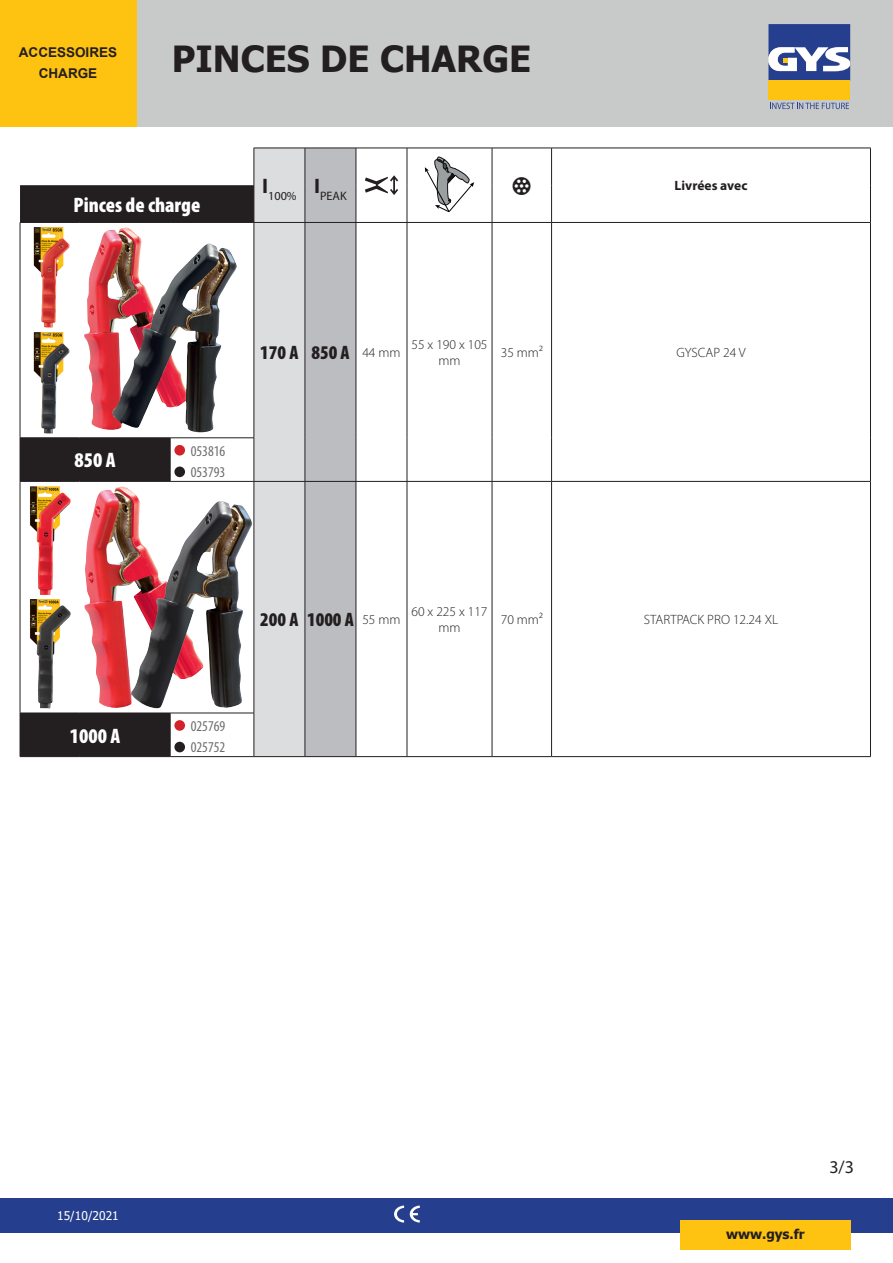
<style>
.page{position:relative;width:893px;height:1263px;background:#fff}
.page>*{position:absolute;margin:0;border:0;box-sizing:border-box;transform-origin:0 0}
.t1{font:700 36px "Tahoma";color:#231f20}
.t2{font:900 condensed 21px "Myriad Pro";color:#fff}
.t3{font:900 condensed 19.5px "Myriad Pro";color:#231f20}
.t4{font:18px "Myriad Pro";color:#231f20}
.t5{font:condensed 15px/21.6px "Myriad Pro";color:#6c6d70}
.t6{font:300 13.5px/16.2px "Myriad Pro";color:#231f20;text-align:center}
.t7{font:700 13.5px/21px "Arial";color:#231f20;text-align:center}
.t8{font:700 13.5px "Myriad Pro";color:#231f20}
.t9{font:700 13.5px "Tahoma";color:#231f20}
.t10{font:12.3px "Myriad Pro";color:#231f20}
.t11{font:12px "Tahoma";color:#fff}
.s1{font-weight:300;font-stretch:normal;font-size:13.5px}
</style>
<div class="page">
<div style="left:137px;top:0;width:756px;height:127px;background:#c8c9c9"></div>
<div style="left:0;top:1198px;width:893px;height:34px;background:#253f8e"></div>
<div style="left:768px;top:81px;width:82px;height:19px;background:#fec210"></div>
<svg style="left:768px;top:24px;width:82px;height:57px;background:#6475a9"></svg>
<svg style="left:770px;top:103px;width:79px;height:6px"></svg>
<div style="left:0;top:0;width:137px;height:127px;background:#fec210"></div>
<div style="left:680px;top:1220px;width:170px;height:30px;background:#fec210"></div>
<svg style="left:394px;top:1205px;width:10px;height:17px"></svg>
<svg style="left:410px;top:1205px;width:10px;height:17px"></svg>
<svg style="left:255px;top:149px;width:101px;height:607px;background:#cbcccf"></svg>
<svg style="left:20px;top:185px;width:234px;height:571px;fill:#231f20"></svg>
<svg style="left:21px;top:482px;width:233px;height:231px"></svg>
<hr style="left:20px;top:222px;width:60px;height:1px;background:#231f20">
<hr style="left:20px;top:223px;width:1px;height:215px;background:#231f20">
<hr style="left:80px;top:222px;width:90px;height:1px;background:#231f20">
<hr style="left:170px;top:222px;width:84px;height:1px;background:#231f20">
<hr style="left:254px;top:222px;width:51px;height:1px;background:#231f20">
<hr style="left:254px;top:223px;width:1px;height:215px;background:#231f20">
<hr style="left:305px;top:222px;width:51px;height:1px;background:#231f20">
<hr style="left:305px;top:223px;width:1px;height:215px;background:#231f20">
<hr style="left:356px;top:222px;width:51px;height:1px;background:#231f20">
<hr style="left:356px;top:223px;width:1px;height:215px;background:#231f20">
<hr style="left:407px;top:222px;width:85px;height:1px;background:#231f20">
<hr style="left:407px;top:223px;width:1px;height:215px;background:#231f20">
<hr style="left:492px;top:222px;width:60px;height:1px;background:#231f20">
<hr style="left:492px;top:223px;width:1px;height:215px;background:#231f20">
<hr style="left:552px;top:222px;width:319px;height:1px;background:#231f20">
<hr style="left:551px;top:223px;width:1px;height:215px;background:#231f20">
<hr style="left:870px;top:223px;width:1px;height:215px;background:#231f20">
<hr style="left:20px;top:437px;width:60px;height:1px;background:#231f20">
<hr style="left:20px;top:438px;width:1px;height:43px;background:#231f20">
<hr style="left:80px;top:437px;width:90px;height:1px;background:#231f20">
<hr style="left:170px;top:437px;width:84px;height:1px;background:#231f20">
<hr style="left:170px;top:438px;width:1px;height:43px;background:#231f20">
<hr style="left:254px;top:438px;width:1px;height:43px;background:#231f20">
<hr style="left:305px;top:438px;width:1px;height:43px;background:#231f20">
<hr style="left:356px;top:438px;width:1px;height:43px;background:#231f20">
<hr style="left:407px;top:438px;width:1px;height:43px;background:#231f20">
<hr style="left:492px;top:438px;width:1px;height:43px;background:#231f20">
<hr style="left:551px;top:438px;width:1px;height:43px;background:#231f20">
<hr style="left:870px;top:438px;width:1px;height:43px;background:#231f20">
<hr style="left:20px;top:481px;width:60px;height:1px;background:#231f20">
<hr style="left:20px;top:482px;width:1px;height:231px;background:#231f20">
<hr style="left:80px;top:481px;width:90px;height:1px;background:#231f20">
<hr style="left:170px;top:481px;width:84px;height:1px;background:#231f20">
<hr style="left:254px;top:481px;width:51px;height:1px;background:#231f20">
<hr style="left:254px;top:482px;width:1px;height:231px;background:#231f20">
<hr style="left:305px;top:481px;width:51px;height:1px;background:#231f20">
<hr style="left:305px;top:482px;width:1px;height:231px;background:#231f20">
<hr style="left:356px;top:481px;width:51px;height:1px;background:#231f20">
<hr style="left:356px;top:482px;width:1px;height:231px;background:#231f20">
<hr style="left:407px;top:481px;width:85px;height:1px;background:#231f20">
<hr style="left:407px;top:482px;width:1px;height:231px;background:#231f20">
<hr style="left:492px;top:481px;width:60px;height:1px;background:#231f20">
<hr style="left:492px;top:482px;width:1px;height:231px;background:#231f20">
<hr style="left:552px;top:481px;width:319px;height:1px;background:#231f20">
<hr style="left:551px;top:482px;width:1px;height:231px;background:#231f20">
<hr style="left:870px;top:482px;width:1px;height:231px;background:#231f20">
<hr style="left:20px;top:713px;width:60px;height:1px;background:#231f20">
<hr style="left:20px;top:713px;width:1px;height:43px;background:#231f20">
<hr style="left:80px;top:713px;width:90px;height:1px;background:#231f20">
<hr style="left:170px;top:713px;width:84px;height:1px;background:#231f20">
<hr style="left:170px;top:713px;width:1px;height:43px;background:#231f20">
<hr style="left:254px;top:713px;width:1px;height:43px;background:#231f20">
<hr style="left:305px;top:713px;width:1px;height:43px;background:#231f20">
<hr style="left:356px;top:713px;width:1px;height:43px;background:#231f20">
<hr style="left:407px;top:713px;width:1px;height:43px;background:#231f20">
<hr style="left:492px;top:713px;width:1px;height:43px;background:#231f20">
<hr style="left:551px;top:713px;width:1px;height:43px;background:#231f20">
<hr style="left:870px;top:713px;width:1px;height:43px;background:#231f20">
<hr style="left:254px;top:148px;width:51px;height:1px;background:#231f20">
<hr style="left:254px;top:148px;width:1px;height:37px;background:#231f20">
<hr style="left:305px;top:148px;width:51px;height:1px;background:#231f20">
<hr style="left:305px;top:148px;width:1px;height:37px;background:#231f20">
<hr style="left:356px;top:148px;width:51px;height:1px;background:#231f20">
<hr style="left:356px;top:148px;width:1px;height:37px;background:#231f20">
<hr style="left:407px;top:148px;width:85px;height:1px;background:#231f20">
<hr style="left:407px;top:148px;width:1px;height:37px;background:#231f20">
<hr style="left:492px;top:148px;width:60px;height:1px;background:#231f20">
<hr style="left:492px;top:148px;width:1px;height:37px;background:#231f20">
<hr style="left:552px;top:148px;width:319px;height:1px;background:#231f20">
<hr style="left:551px;top:148px;width:1px;height:37px;background:#231f20">
<hr style="left:870px;top:148px;width:1px;height:37px;background:#231f20">
<hr style="left:254px;top:185px;width:1px;height:37px;background:#231f20">
<hr style="left:305px;top:185px;width:1px;height:37px;background:#231f20">
<hr style="left:356px;top:185px;width:1px;height:37px;background:#231f20">
<hr style="left:407px;top:185px;width:1px;height:37px;background:#231f20">
<hr style="left:492px;top:185px;width:1px;height:37px;background:#231f20">
<hr style="left:551px;top:185px;width:1px;height:37px;background:#231f20">
<hr style="left:870px;top:185px;width:1px;height:37px;background:#231f20">
<hr style="left:254px;top:756px;width:51px;height:1px;background:#231f20">
<hr style="left:305px;top:756px;width:51px;height:1px;background:#231f20">
<hr style="left:356px;top:756px;width:51px;height:1px;background:#231f20">
<hr style="left:407px;top:756px;width:85px;height:1px;background:#231f20">
<hr style="left:492px;top:756px;width:60px;height:1px;background:#231f20">
<hr style="left:552px;top:756px;width:319px;height:1px;background:#231f20">
<hr style="left:20px;top:756px;width:60px;height:1px;background:#231f20">
<hr style="left:80px;top:756px;width:90px;height:1px;background:#231f20">
<hr style="left:170px;top:756px;width:84px;height:1px;background:#231f20">
<svg style="left:365px;top:175px;width:33px;height:20px"></svg>
<svg style="left:425px;top:157px;width:49px;height:55px"></svg>
<img style="left:26px;top:227px;width:47px;height:101px">
<img style="left:26px;top:332px;width:47px;height:101px">
<img style="left:84px;top:227px;width:153px;height:206px">
<div style="left:174px;top:445px;width:11px;height:10px;background:#d1232a;border-radius:50%"></div>
<div style="left:174px;top:466px;width:11px;height:11px;background:#231f20;border-radius:50%"></div>
<img style="left:27px;top:486px;width:45px;height:109px">
<img style="left:27px;top:599px;width:45px;height:110px">
<img style="left:84px;top:487px;width:169px;height:221px">
<div style="left:174px;top:720px;width:11px;height:11px;background:#d1232a;border-radius:50%"></div>
<div style="left:174px;top:742px;width:11px;height:10px;background:#231f20;border-radius:50%"></div>
<p class="t7" style="left:19px;top:42px;width:100px">ACCESSOIRES<br>CHARGE</p>
<h1 class="t1" style="left:172px;top:33px;width:361px">PINCES DE CHARGE</h1>
<h2 class="t2" style="left:74px;top:191px;width:128px">Pinces de charge</h2>
<p class="t10" style="left:262px;top:188px;width:86px"><sup>I</sup>100% <sup>I</sup>PEAK</p>
<p class="t8" style="left:675px;top:177px;width:74px">Livrées avec</p>
<h2 class="t2" style="left:75px;top:447px;width:43px">850 A</h2>
<p class="t5" style="left:191px;top:440px;width:36px">053816<br>053793</p>
<h3 class="t3" style="left:260px;top:340px;width:142px">170 A 850 A <span class="s1">44 mm</span></h3>
<p class="t6" style="left:411px;top:336px;width:78px">55 x 190 x 105 mm</p>
<p class="t6" style="left:501px;top:344px;width:44px">35 mm²</p>
<p class="t6" style="left:676px;top:344px;width:71px">GYSCAP 24 V</p>
<h2 class="t2" style="left:70px;top:722px;width:52px">1000 A</h2>
<p class="t5" style="left:191px;top:715px;width:36px">025769<br>025752</p>
<h3 class="t3" style="left:260px;top:607px;width:142px">200 A 1000 A <span class="s1">55 mm</span></h3>
<p class="t6" style="left:411px;top:603px;width:78px">60 x 225 x 117 mm</p>
<p class="t6" style="left:501px;top:611px;width:44px">70 mm²</p>
<p class="t6" style="left:644px;top:611px;width:136px">STARTPACK PRO 12.24 XL</p>
<p class="t11" style="left:57px;top:1207px;width:63px">15/10/2021</p>
<p class="t9" style="left:726px;top:1225px;width:80px">www.gys.fr</p>
<h3 class="t4" style="left:829px;top:1156px;width:26px">3/3</h3>
</div>
